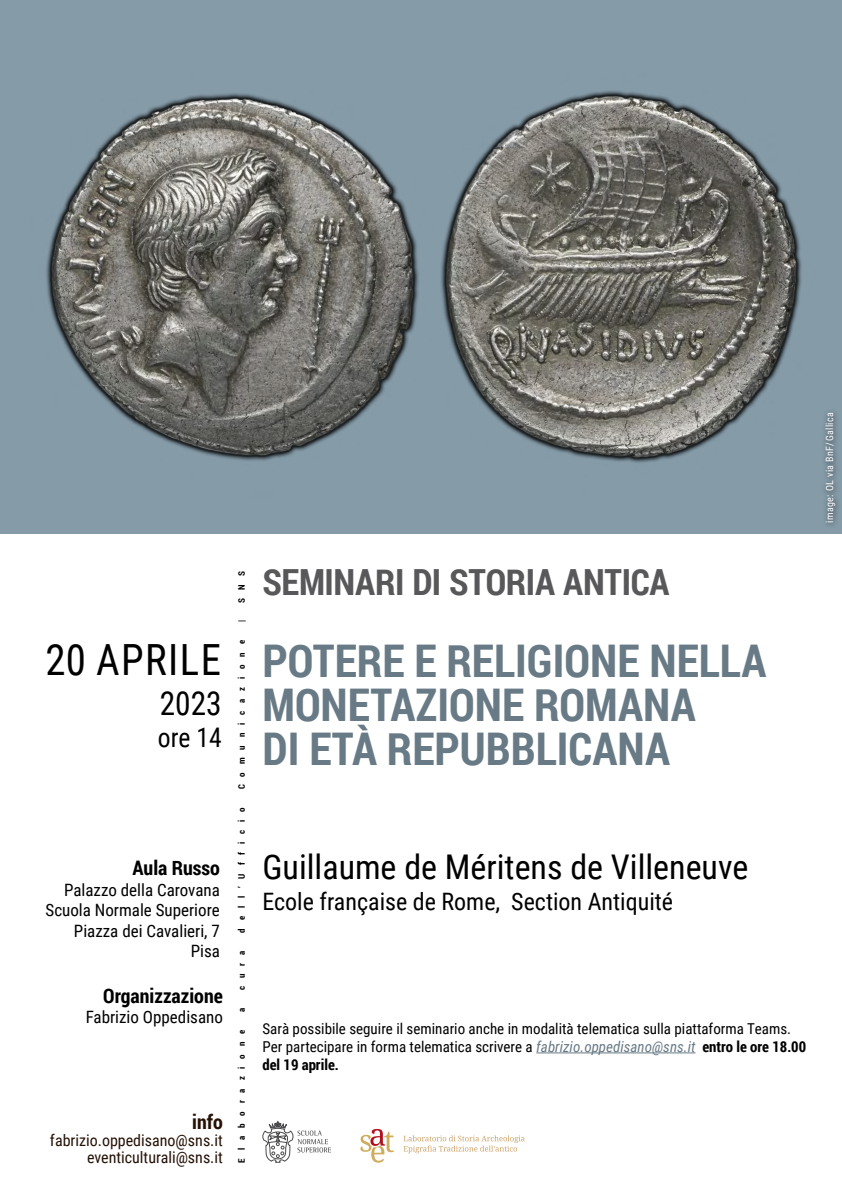
<style>
.page{position:relative;width:842px;height:1191px;background:#fff}
.page>*{position:absolute;margin:0;border:0;box-sizing:border-box;transform-origin:0 0}
.t1{font:700 45px/44px "Roboto Condensed";color:#687a85}
.t2{font:43px "Roboto Condensed";letter-spacing:.035em;color:#000;scale:.95 1}
.t3{font:700 36px "Roboto Condensed";letter-spacing:-.01em;color:#58585a}
.t4{font:34px "Roboto Condensed";color:#000}
.t5{font:33px "Roboto Condensed";color:#000;scale:.95 1}
.t6{font:27px "Roboto Condensed";color:#000;scale:.95 1}
.t7{font:24px "Roboto Condensed";color:#000}
.t8{font:700 20px "Roboto Condensed";color:#000}
.t9{font:700 20px "Roboto Condensed";color:#251105}
.t10{font:17px/20.4px "Roboto Condensed";color:#000;text-align:right}
.t11{font:16px/17px "Roboto Condensed";color:#251105;text-align:right}
.t12{font:15px/18px "Roboto Condensed";color:#000}
.t13{font:10px "Roboto Condensed";letter-spacing:.04em;color:#fff}
.t14{font:700 9px "Roboto Condensed";letter-spacing:.87em;color:#000}
.s1{font-style:italic;color:#687a85}
.s2{font-weight:700}
</style>
<div class="page">
<div style="left:0;top:0;width:842px;height:533px;background:#859ba8"></div>
<img style="left:46px;top:91px;width:756px;height:372px">
<div style="left:820px;top:407px;width:21px;height:121px;background:#000;opacity:.75"></div>
<svg style="left:262px;top:1121px;width:69px;height:41px"></svg>
<svg style="left:404px;top:1135px;width:121px;height:18px"></svg>
<svg style="left:360px;top:1129px;width:34px;height:33px"></svg>
<hr style="left:536px;top:1052px;width:159px;height:1px;background:#687a85">
<h2 class="t2" style="left:46px;top:629px;width:186px">20 APRILE</h2>
<h3 class="t5" style="left:160px;top:679px;width:67px">2023</h3>
<h3 class="t6" style="left:158px;top:718px;width:69px">ore 14</h3>
<h3 class="t8" style="left:133px;top:854px;width:89px">Aula Russo</h3>
<p class="t10" style="left:46px;top:879px;width:176px">Palazzo della Carovana<br>Scuola Normale Superiore<br>Piazza dei Cavalieri, 7<br>Pisa</p>
<h3 class="t8" style="left:103px;top:981px;width:121px">Organizzazione</h3>
<p class="t10" style="left:86px;top:1006px;width:139px">Fabrizio Oppedisano</p>
<h3 class="t9" style="left:192px;top:1107px;width:32px">info</h3>
<p class="t11" style="left:50px;top:1130px;width:174px">fabrizio.oppedisano@sns.it eventiculturali@sns.it</p>
<p class="t14" style="left:235px;top:602px;width:33px;rotate:-90deg">SNS</p>
<p class="t14" style="left:235px;top:622px;width:4px;rotate:-90deg">|</p>
<p class="t14" style="left:235px;top:789px;width:151px;rotate:-90deg">Comunicazione</p>
<p class="t14" style="left:235px;top:932px;width:127px;rotate:-90deg">dell’Ufficio</p>
<p class="t14" style="left:235px;top:989px;width:41px;rotate:-90deg">cura</p>
<p class="t14" style="left:235px;top:1011px;width:6px;rotate:-90deg">a</p>
<p class="t14" style="left:235px;top:1162px;width:134px;rotate:-90deg">Elaborazione</p>
<h3 class="t3" style="left:262px;top:557px;width:408px">SEMINARI DI STORIA ANTICA</h3>
<h1 class="t1" style="left:262px;top:637px;width:505px">POTERE E RELIGIONE NELLA<br>MONETAZIONE ROMANA<br>DI ETÀ REPUBBLICANA</h1>
<h3 class="t4" style="left:262px;top:843px;width:487px">Guillaume de Méritens de Villeneuve</h3>
<h3 class="t7" style="left:262px;top:884px;width:412px">Ecole française de Rome, Section Antiquité</h3>
<p class="t12" style="left:262px;top:1019px;width:545px">Sarà possibile seguire il seminario anche in modalità telematica sulla piattaforma Teams.<br>Per partecipare in forma telematica scrivere a <span class="s1">fabrizio.oppedisano@sns.it</span> <span class="s2">entro le ore 18.00 del 19 aprile.</span></p>
<p class="t13" style="left:822px;top:523px;width:112px;rotate:-90deg">image: OL via BnF/Gallica</p>
</div>
